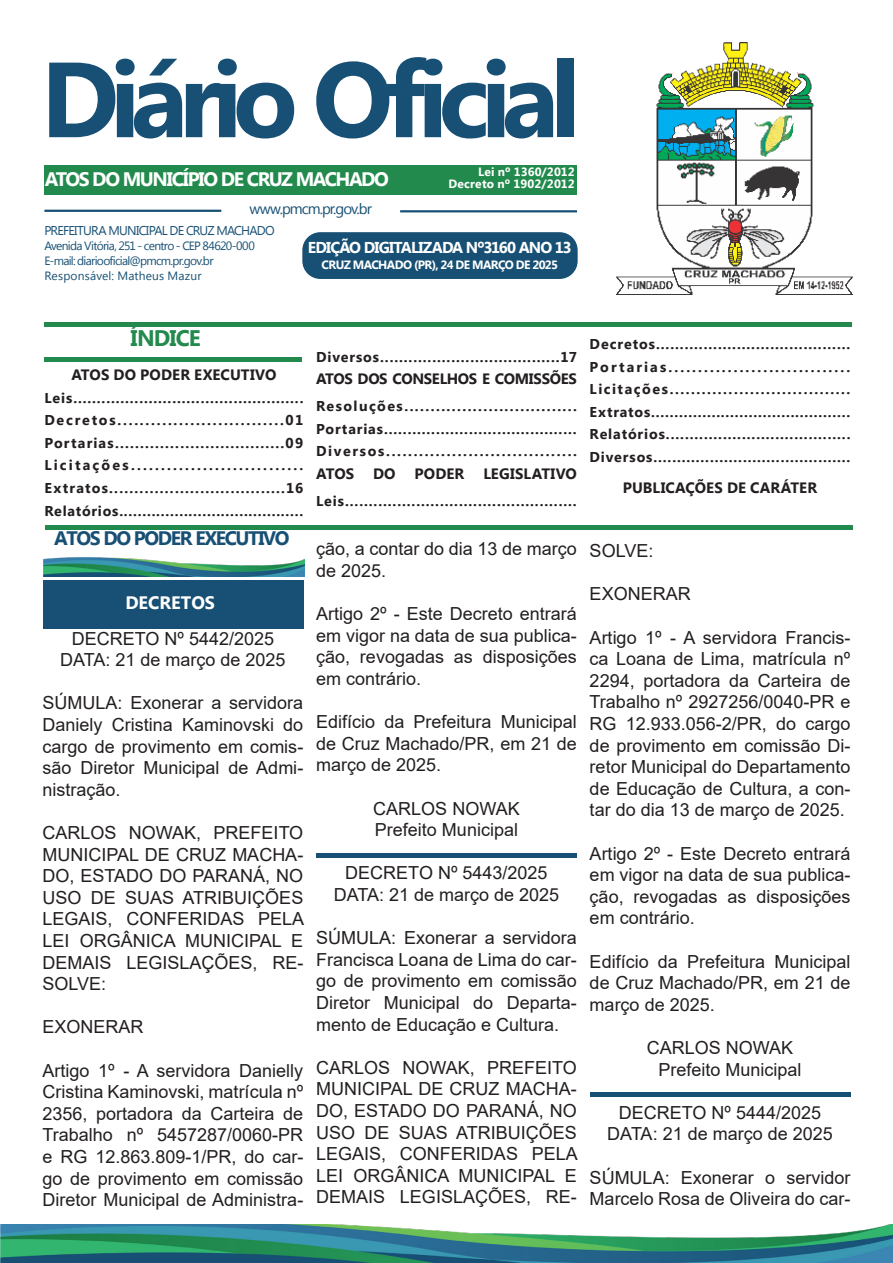
<style>
.page{position:relative;width:893px;height:1263px;background:#fff}
.page>*{position:absolute;margin:0;border:0;box-sizing:border-box;transform-origin:0 0}
.t1{font:700 106.5px "Myanmar Text";letter-spacing:-.085em;color:#175074}
.t2{font:700 22.5px "Myanmar Text";letter-spacing:-.04em;color:#228a4c}
.t3{font:700 19.5px "Myanmar Text";letter-spacing:-.075em;color:#fff}
.t4{font:700 19.5px "Myanmar Text";letter-spacing:-.07em;color:#175074}
.t5{font:18px/21.6px "Arial";color:#231f20;text-align:justify}
.t6{font:700 18px "Myanmar Text";color:#fff}
.t7{font:700 15.75px "Myanmar Text";letter-spacing:-.05em;color:#fff}
.t8{font:700 15px "Myanmar Text";color:#231f20}
.t9{font:700 15px "Myanmar Text";letter-spacing:-.025em;color:#231f20}
.t10{font:15px "Myanmar Text";letter-spacing:-.065em;color:#175074}
.t11{font:700 14.25px "Myanmar Text";letter-spacing:.075em;color:#231f20}
.t12{font:700 14.25px "Myanmar Text";letter-spacing:.055em;color:#231f20}
.t13{font:700 14.25px "Myanmar Text";letter-spacing:.05em;color:#231f20}
.t14{font:700 14.25px "Myanmar Text";letter-spacing:.105em;color:#231f20}
.t15{font:700 14.25px "Myanmar Text";letter-spacing:.095em;color:#231f20}
.t16{font:700 14.25px "Myanmar Text";letter-spacing:.115em;color:#231f20}
.t17{font:700 14.25px "Myanmar Text";letter-spacing:.125em;color:#231f20}
.t18{font:700 14.25px "Myanmar Text";letter-spacing:.145em;color:#231f20}
.t19{font:700 14.25px "Myanmar Text";letter-spacing:.15em;color:#231f20}
.t20{font:12.75px "Myanmar Text";letter-spacing:-.06em;color:#175074}
.t21{font:12px "Myanmar Text";letter-spacing:-.055em;color:#175074}
.t22{font:700 12px "Myanmar Text";letter-spacing:-.05em;color:#fff}
.t23{font:12px "Myanmar Text";letter-spacing:.015em;color:#175074}
.t24{font:700 12px "Myanmar Text";letter-spacing:.015em;color:#fff}
.t25{font:700 12px "Myanmar Text";letter-spacing:-.01em;color:#fff}
</style>
<div class="page">
<img style="left:616px;top:42px;width:236px;height:252px">
<div style="left:44px;top:165px;width:533px;height:29px;background:#228a4c"></div>
<hr style="left:44px;top:210px;width:177px;height:2px;background:#175074">
<hr style="left:400px;top:210px;width:177px;height:2px;background:#175074">
<div style="left:302px;top:232px;width:276px;height:47px;background:#175074;border-radius:18px"></div>
<hr style="left:44px;top:322px;width:808px;height:4px;background:#228a4c">
<hr style="left:45px;top:525px;width:808px;height:4px;background:#228a4c">
<div style="left:44px;top:357px;width:258px;height:5px;background:#228a4c"></div>
<img style="left:0;top:1224px;width:893px;height:39px">
<img style="left:43px;top:557px;width:261px;height:20px">
<svg style="left:590px;top:1093px;width:260px;height:4px"></svg>
<svg style="left:316px;top:853px;width:261px;height:5px"></svg>
<div style="left:44px;top:580px;width:260px;height:49px;background:#175074"></div>
<p class="t1" style="left:41px;top:38px;width:541px">Diário Oficial</p>
<p class="t3" style="left:45px;top:168px;width:346px">ATOS DO MUNICÍPIO DE CRUZ MACHADO</p>
<p class="t25" style="left:478px;top:164px;width:98px">Lei nº 1360/2012</p>
<p class="t24" style="left:448px;top:176px;width:128px">Decreto nº 1902/2012</p>
<p class="t10" style="left:249px;top:200px;width:124px">www.pmcm.pr.gov.br</p>
<p class="t20" style="left:44px;top:223px;width:232px">PREFEITURA MUNICIPAL DE CRUZ MACHADO</p>
<p class="t21" style="left:44px;top:239px;width:212px">Avenida Vitória, 251 - centro - CEP 84620-000</p>
<p class="t21" style="left:44px;top:254px;width:171px">E-mail: diariooficial@pmcm.pr.gov.br</p>
<p class="t23" style="left:44px;top:269px;width:159px">Responsável: Matheus Mazur</p>
<p class="t7" style="left:308px;top:238px;width:265px">EDIÇÃO DIGITALIZADA Nº3160 ANO 13</p>
<p class="t22" style="left:322px;top:258px;width:238px">CRUZ MACHADO (PR), 24 DE MARÇO DE 2025</p>
<p class="t2" style="left:131px;top:325px;width:72px">ÍNDICE</p>
<p class="t8" style="left:71px;top:366px;width:207px">ATOS DO PODER EXECUTIVO</p>
<p class="t11" style="left:44px;top:390px;width:261px">Leis.................................................</p>
<p class="t17" style="left:44px;top:412px;width:260px">Decretos..............................01</p>
<p class="t11" style="left:44px;top:435px;width:260px">Portarias..................................09</p>
<p class="t19" style="left:44px;top:457px;width:260px">Licitações.............................</p>
<p class="t11" style="left:44px;top:480px;width:261px">Extratos...................................16</p>
<p class="t13" style="left:44px;top:502px;width:260px">Relatórios........................................</p>
<p class="t4" style="left:54px;top:527px;width:237px">ATOS DO PODER EXECUTIVO</p>
<p class="t6" style="left:125px;top:592px;width:91px">DECRETOS</p>
<p class="t5" style="left:72px;top:627px;width:204px">DECRETO Nº 5442/2025</p>
<p class="t5" style="left:60px;top:649px;width:227px">DATA: 21 de março de 2025</p>
<p class="t5" style="left:43px;top:692px;width:262px">SÚMULA: Exonerar a servidora Daniely Cristina Kaminovski do cargo de provimento em comis&shy;são Diretor Municipal de Admi&shy;nistração.</p>
<p class="t5" style="left:43px;top:822px;width:263px">CARLOS NOWAK, PREFEITO MUNICIPAL DE CRUZ MACHA-DO, ESTADO DO PARANÁ, NO USO DE SUAS ATRIBUIÇÕES LEGAIS, CONFERIDAS PELA LEI ORGÂNICA MUNICIPAL E DEMAIS LEGISLAÇÕES, RE-SOLVE:</p>
<p class="t5" style="left:43px;top:1016px;width:103px">EXONERAR</p>
<p class="t5" style="left:43px;top:1059px;width:262px">Artigo 1º - A servidora Danielly Cristina Kaminovski, matrícula nº 2356, portadora da Carteira de Trabalho nº 5457287/0060-PR e RG 12.863.809-1/PR, do car&shy;go de provimento em comissão Diretor Municipal de Administra-</p>
<p class="t11" style="left:316px;top:348px;width:262px">Diversos......................................17</p>
<p class="t9" style="left:316px;top:370px;width:262px">ATOS DOS CONSELHOS E COMISSÕES</p>
<p class="t15" style="left:316px;top:398px;width:262px">Resoluções.................................</p>
<p class="t11" style="left:316px;top:420px;width:262px">Portarias.........................................</p>
<p class="t16" style="left:316px;top:443px;width:262px">Diversos...................................</p>
<p class="t8" style="left:316px;top:465px;width:40px">ATOS</p>
<p class="t8" style="left:373px;top:465px;width:24px">DO</p>
<p class="t8" style="left:415px;top:465px;width:51px">PODER</p>
<p class="t8" style="left:483px;top:465px;width:95px">LEGISLATIVO</p>
<p class="t11" style="left:316px;top:492px;width:262px">Leis.................................................</p>
<p class="t5" style="left:316px;top:538px;width:262px">ção, a contar do dia 13 de março de 2025.</p>
<p class="t5" style="left:316px;top:603px;width:262px">Artigo 2º - Este Decreto entrará em vigor na data de sua publica&shy;ção, revogadas as disposições em contrário.</p>
<p class="t5" style="left:316px;top:711px;width:262px">Edifício da Prefeitura Municipal de Cruz Machado/PR, em 21 de março de 2025.</p>
<p class="t5" style="left:373px;top:797px;width:148px">CARLOS NOWAK</p>
<p class="t5" style="left:375px;top:819px;width:145px">Prefeito Municipal</p>
<p class="t5" style="left:345px;top:862px;width:204px">DECRETO Nº 5443/2025</p>
<p class="t5" style="left:334px;top:884px;width:227px">DATA: 21 de março de 2025</p>
<p class="t5" style="left:316px;top:927px;width:262px">SÚMULA: Exonerar a servidora Francisca Loana de Lima do car&shy;go de provimento em comissão Diretor Municipal do Departa&shy;mento de Educação e Cultura.</p>
<p class="t5" style="left:316px;top:1056px;width:263px">CARLOS NOWAK, PREFEITO MUNICIPAL DE CRUZ MACHA-DO, ESTADO DO PARANÁ, NO USO DE SUAS ATRIBUIÇÕES LEGAIS, CONFERIDAS PELA LEI ORGÂNICA MUNICIPAL E DEMAIS LEGISLAÇÕES, RE-</p>
<p class="t11" style="left:590px;top:336px;width:262px">Decretos.........................................</p>
<p class="t18" style="left:590px;top:359px;width:262px">Portarias...............................</p>
<p class="t14" style="left:590px;top:381px;width:262px">Licitações..................................</p>
<p class="t12" style="left:590px;top:404px;width:262px">Extratos...........................................</p>
<p class="t11" style="left:590px;top:426px;width:262px">Relatórios.......................................</p>
<p class="t11" style="left:590px;top:449px;width:262px">Diversos..........................................</p>
<p class="t8" style="left:623px;top:479px;width:196px">PUBLICAÇÕES DE CARÁTER</p>
<p class="t5" style="left:590px;top:540px;width:65px">SOLVE:</p>
<p class="t5" style="left:590px;top:583px;width:103px">EXONERAR</p>
<p class="t5" style="left:590px;top:626px;width:262px">Artigo 1º - A servidora Francis&shy;ca Loana de Lima, matrícula nº 2294, portadora da Carteira de Trabalho nº 2927256/0040-PR e RG 12.933.056-2/PR, do cargo de provimento em comissão Di&shy;retor Municipal do Departamento de Educação de Cultura, a con&shy;tar do dia 13 de março de 2025.</p>
<p class="t5" style="left:590px;top:842px;width:262px">Artigo 2º - Este Decreto entrará em vigor na data de sua publica&shy;ção, revogadas as disposições em contrário.</p>
<p class="t5" style="left:590px;top:950px;width:262px">Edifício da Prefeitura Municipal de Cruz Machado/PR, em 21 de março de 2025.</p>
<p class="t5" style="left:647px;top:1037px;width:148px">CARLOS NOWAK</p>
<p class="t5" style="left:658px;top:1058px;width:145px">Prefeito Municipal</p>
<p class="t5" style="left:619px;top:1101px;width:204px">DECRETO Nº 5444/2025</p>
<p class="t5" style="left:607px;top:1123px;width:227px">DATA: 21 de março de 2025</p>
<p class="t5" style="left:590px;top:1166px;width:262px">SÚMULA: Exonerar o servidor<br>Marcelo Rosa de Oliveira do car-</p>
</div>
